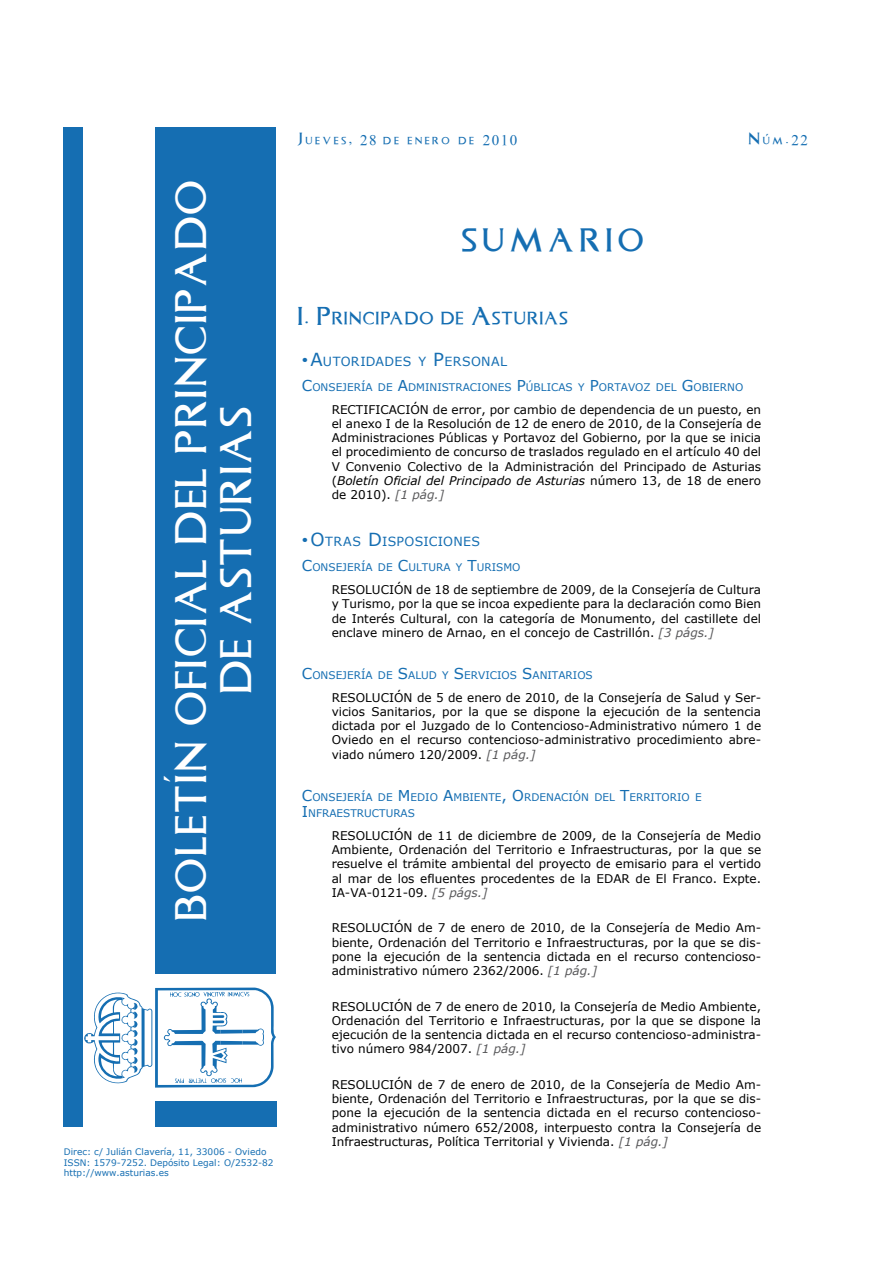
<style>
.page{position:relative;width:893px;height:1263px;background:#fff}
.page>*{position:absolute;margin:0;border:0;box-sizing:border-box;transform-origin:0 0}
.t1{font:36px/45px "Asturica";letter-spacing:.05em;color:#fff;text-align:center}
.SUMARIO{font:27px "Asturica";letter-spacing:.2em;color:#156eb2}
.SUM_Secc{font:14.7px "Asturica";letter-spacing:.075em;color:#156eb2}
.FECHA_Cabecera{font:13.5px "Asturica";letter-spacing:.2em;color:#156eb2}
.SUM_SubSecc{font:12.6px "Verdana";letter-spacing:.025em;color:#156eb2}
.SUM_Anuncio{font:12px/14.2px "Verdana";color:#000;text-align:justify}
.SUM_Organismo{font:10.5px/16.5px "Verdana";color:#156eb2}
.PIE{font:9px "Verdana";color:#156eb2}
.s1{font-size:15px}
.s2{font-size:21px}
.s3{font-family:"Asturica";font-size:18px}
.s4{font-size:18px}
.s5{font-style:italic}
.s6{font-style:italic;color:#58585a}
</style>
<div class="page">
<div style="left:155px;top:1101px;width:121px;height:26px;background:#156eb2"></div>
<div style="left:156px;top:128px;width:120px;height:846px;background:#156eb2"></div>
<div style="left:64px;top:128px;width:19px;height:999px;background:#156eb2"></div>
<svg style="left:84px;top:987px;width:192px;height:100px"></svg>
<p class="t1" style="left:165px;top:921px;width:742px;rotate:-90deg">BOLETÍN OFICIAL DEL PRINCIPADO<br>DE ASTURIAS</p>
<p class="PIE" style="left:64px;top:1146px;width:204px">Direc: c/ Julián Clavería, 11, 33006 - Oviedo</p>
<p class="PIE" style="left:64px;top:1157px;width:211px">ISSN: 1579-7252. Depósito Legal: O/2532-82</p>
<p class="PIE" style="left:64px;top:1167px;width:107px">http://www.asturias.es</p>
<p class="FECHA_Cabecera" style="left:298px;top:129px;width:221px">Jueves, <span class="s1">28</span> de enero de <span class="s1">2010</span></p>
<p class="FECHA_Cabecera" style="left:749px;top:129px;width:61px">Núm.<span class="s1">22</span></p>
<p class="SUMARIO" style="left:462px;top:219px;width:184px">SUMARIO</p>
<p class="SUM_Secc" style="left:298px;top:307px;width:272px"><span class="s2">I. P</span>RINCIPADO DE <span class="s2">A</span>STURIAS</p>
<p class="SUM_SubSecc" style="left:302px;top:353px;width:207px"><span class="s3">•</span><span class="s4">A</span>UTORIDADES Y <span class="s4">P</span>ERSONAL</p>
<p class="SUM_Organismo" style="left:302px;top:378px;width:443px"><span class="s1">C</span>ONSEJERÍA DE <span class="s1">A</span>DMINISTRACIONES <span class="s1">P</span>ÚBLICAS Y <span class="s1">P</span>ORTAVOZ DEL <span class="s1">G</span>OBIERNO</p>
<p class="SUM_Anuncio" style="left:332px;top:402px;width:431px">Rectificación de error, por cambio de dependencia de un puesto, en el anexo I de la Resolución de 12 de enero de 2010, de la Consejería de Administraciones Públicas y Portavoz del Gobierno, por la que se inicia el procedimiento de concurso de traslados regulado en el artículo 40 del V Convenio Colectivo de la Administración del Principado de Asturias (<span class="s5">Boletín Oficial del Principado de Asturias</span> número 13, de 18 de enero de 2010). <span class="s6">[1 pág.]</span></p>
<p class="SUM_SubSecc" style="left:302px;top:534px;width:180px"><span class="s3">•</span><span class="s4">O</span>TRAS <span class="s4">D</span>ISPOSICIONES</p>
<p class="SUM_Organismo" style="left:302px;top:559px;width:220px"><span class="s1">C</span>ONSEJERÍA DE <span class="s1">C</span>ULTURA Y <span class="s1">T</span>URISMO</p>
<p class="SUM_Anuncio" style="left:332px;top:582px;width:25px">Resol</p>
<p class="SUM_Anuncio" style="left:332px;top:582px;width:431px;text-indent:40px">ución de 18 de septiembre de 2009, de la Consejería de Cultura y Turismo, por la que se incoa expediente para la declaración como Bien de Interés Cultural, con la categoría de Monumento, del castillete del enclave minero de Arnao, en el concejo de Castrillón. <span class="s6">[3 págs.]</span></p>
<p class="SUM_Organismo" style="left:302px;top:666px;width:292px"><span class="s1">C</span>ONSEJERÍA DE <span class="s1">S</span>ALUD Y <span class="s1">S</span> ERVICIOS <span class="s1">S</span>ANITARIOS</p>
<p class="SUM_Anuncio" style="left:332px;top:690px;width:25px">Resol</p>
<p class="SUM_Anuncio" style="left:332px;top:690px;width:431px;text-indent:40px">ución de 5 de enero de 2010, de la Consejería de Salud y Ser&shy;vicios Sanitarios, por la que se dispone la ejecución de la sentencia dictada por el Juzgado de lo Contencioso-Administrativo número 1 de Oviedo en el recurso contencioso-administrativo procedimiento abre&shy;viado número 120/2009. <span class="s6">[1 pág.]</span></p>
<p class="SUM_Organismo" style="left:302px;top:788px;width:401px"><span class="s1">C</span>ONSEJERÍA DE <span class="s1">M</span> EDIO <span class="s1">A</span>MBIENTE<span class="s1">, O</span>RDENACIÓN DEL <span class="s1">T</span>ERRITORIO E<br><span class="s1">I</span> NFRAESTRUCTURAS</p>
<p class="SUM_Anuncio" style="left:332px;top:828px;width:25px">Resol</p>
<p class="SUM_Anuncio" style="left:332px;top:828px;width:431px;text-indent:40px">ución de 11 de diciembre de 2009, de la Consejería de Medio Ambiente, Ordenación del Territorio e Infraestructuras, por la que se resuelve el trámite ambiental del proyecto de emisario para el vertido al mar de los efluentes procedentes de la EDAR de El Franco. Expte.<br>IA-VA-0121-09. <span class="s6">[5 págs.]</span></p>
<p class="SUM_Anuncio" style="left:332px;top:920px;width:25px">Resol</p>
<p class="SUM_Anuncio" style="left:332px;top:920px;width:431px;text-indent:40px">ución de 7 de enero de 2010, de la Consejería de Medio Am&shy;biente, Ordenación del Territorio e Infraestructuras, por la que se dis&shy;pone la ejecución de la sentencia dictada en el recurso contencioso&shy;administrativo número 2362/2006. <span class="s6">[1 pág.]</span></p>
<p class="SUM_Anuncio" style="left:332px;top:999px;width:25px">Resol</p>
<p class="SUM_Anuncio" style="left:332px;top:999px;width:431px;text-indent:40px">ución de 7 de enero de 2010, la Consejería de Medio Ambiente, Ordenación del Territorio e Infraestructuras, por la que se dispone la ejecución de la sentencia dictada en el recurso contencioso-administra&shy;tivo número 984/2007. <span class="s6">[1 pág.]</span></p>
<p class="SUM_Anuncio" style="left:332px;top:1077px;width:25px">Resol</p>
<p class="SUM_Anuncio" style="left:332px;top:1077px;width:431px;text-indent:40px">ución de 7 de enero de 2010, de la Consejería de Medio Am&shy;biente, Ordenación del Territorio e Infraestructuras, por la que se dis&shy;pone la ejecución de la sentencia dictada en el recurso contencioso&shy;administrativo número 652/2008, interpuesto contra la Consejería de Infraestructuras, Política Territorial y Vivienda. <span class="s6">[1 pág.]</span></p>
</div>
